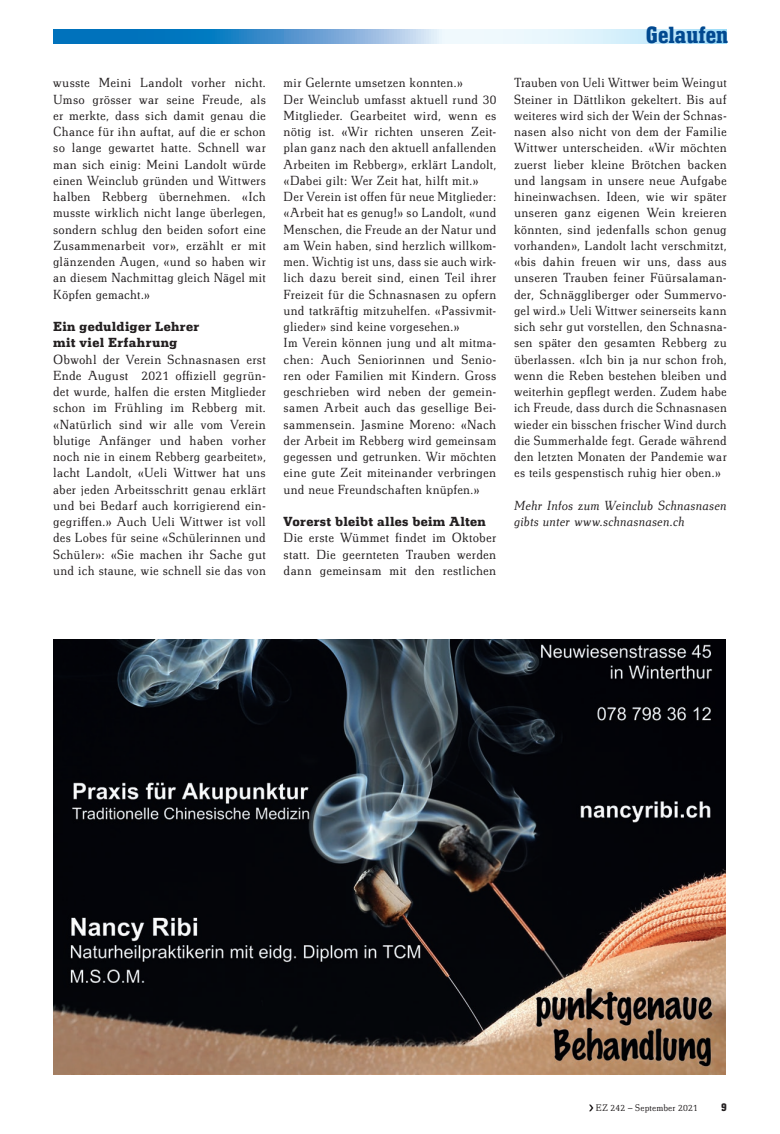
<style>
.page{position:relative;width:780px;height:1134px;background:#fff}
.page>*{position:absolute;margin:0;border:0;box-sizing:border-box;transform-origin:0 0}
.t1{font:700 24.38px "Technotyp Condensed";color:#014990}
.t2{font:300 13.75px/16.2px "Technotyp";letter-spacing:.02em;color:#231f20;text-align:justify}
.t3{font:700 13.75px/16.2px "Technotyp";letter-spacing:.025em;color:#231f20}
.t4{font:italic 300 13.75px/16.2px "Technotyp";letter-spacing:.01em;color:#231f20}
.t5{font:700 12.5px "Technotyp Condensed";color:#231f20}
.t6{font:300 10px "Technotyp";letter-spacing:.015em;color:#231f20}
</style>
<div class="page">
<svg style="left:53px;top:30px;width:673px;height:13px;background:#82bae0"></svg>
<svg style="left:589px;top:1104px;width:4px;height:7px"></svg>
<img style="left:53px;top:640px;width:672px;height:434px">
<p class="t2" style="left:53px;top:75px;width:214px">wusste Meini Landolt vorher nicht.<br>Umso grösser war seine Freude, als er merkte, dass sich damit genau die Chance für ihn auftat, auf die er schon so lange gewartet hatte. Schnell war man sich einig: Meini Landolt würde einen Weinclub gründen und Wittwers halben Rebberg übernehmen. «Ich musste wirklich nicht lange überlegen, sondern schlug den beiden sofort eine Zusammenarbeit vor», erzählt er mit glänzenden Augen, «und so haben wir an diesem Nachmittag gleich Nägel mit Köpfen gemacht.»</p>
<p class="t3" style="left:53px;top:318px;width:148px">Ein geduldiger Lehrer mit viel Erfahrung</p>
<p class="t2" style="left:53px;top:351px;width:214px">Obwohl der Verein Schnasnasen erst Ende August 2021 offiziell gegrün&shy;det wurde, halfen die ersten Mitglieder schon im Frühling im Rebberg mit. «Natürlich sind wir alle vom Verein blutige Anfänger und haben vorher noch nie in einem Rebberg gearbeitet», lacht Landolt, «Ueli Wittwer hat uns aber jeden Arbeitsschritt genau erklärt und bei Bedarf auch korrigierend ein&shy;gegriffen.» Auch Ueli Wittwer ist voll des Lobes für seine «Schülerinnen und Schüler»: «Sie machen ihr Sache gut und ich staune, wie schnell sie das von</p>
<p class="t2" style="left:283px;top:75px;width:214px;text-align:left">mir Gelernte umsetzen konnten.»<br>Der Weinclub umfasst aktuell rund 30<br>Mitglieder. Gearbeitet wird, wenn es nötig ist. «Wir richten unseren Zeit&shy;plan ganz nach den aktuell anfallenden Arbeiten im Rebberg», erklärt Landolt, «Dabei gilt: Wer Zeit hat, hilft mit.» Der Verein ist offen für neue Mitglieder: «Arbeit hat es genug!» so Landolt, «und Menschen, die Freude an der Natur und am Wein haben, sind herzlich willkom&shy;men. Wichtig ist uns, dass sie auch wirk&shy;lich dazu bereit sind, einen Teil ihrer Freizeit für die Schnasnasen zu opfern und tatkräftig mitzuhelfen. «Passivmit&shy;glieder» sind keine vorgesehen.»<br>Im Verein können jung und alt mitma&shy;chen: Auch Seniorinnen und Senio&shy;ren oder Familien mit Kindern. Gross geschrieben wird neben der gemein&shy;samen Arbeit auch das gesellige Bei&shy;sammensein. Jasmine Moreno: «Nach der Arbeit im Rebberg wird gemeinsam gegessen und getrunken. Wir möchten eine gute Zeit miteinander verbringen und neue Freundschaften knüpfen.»</p>
<p class="t3" style="left:283px;top:513px;width:204px">Vorerst bleibt alles beim Alten</p>
<p class="t2" style="left:283px;top:530px;width:214px">Die erste Wümmet findet im Oktober statt. Die geernteten Trauben werden dann gemeinsam mit den restlichen</p>
<h1 class="t1" style="left:646px;top:21px;width:84px">Gelaufen</h1>
<p class="t2" style="left:514px;top:75px;width:214px">Trauben von Ueli Wittwer beim Weingut Steiner in Dättlikon gekeltert. Bis auf weiteres wird sich der Wein der Schnas&shy;nasen also nicht von dem der Familie Wittwer unterscheiden. «Wir möchten zuerst lieber kleine Brötchen backen und langsam in unsere neue Aufgabe hineinwachsen. Ideen, wie wir später unseren ganz eigenen Wein kreieren könnten, sind jedenfalls schon genug vorhanden», Landolt lacht verschmitzt, «bis dahin freuen wir uns, dass aus unseren Trauben feiner Füürsalaman&shy;der, Schnäggliberger oder Summervo&shy;gel wird.» Ueli Wittwer seinerseits kann sich sehr gut vorstellen, den Schnasna&shy;sen später den gesamten Rebberg zu überlassen. «Ich bin ja nur schon froh, wenn die Reben bestehen bleiben und weiterhin gepflegt werden. Zudem habe ich Freude, dass durch die Schnasnasen wieder ein bisschen frischer Wind durch die Summerhalde fegt. Gerade während den letzten Monaten der Pandemie war es teils gespenstisch ruhig hier oben.»</p>
<p class="t4" style="left:514px;top:497px;width:214px">Mehr Infos zum Weinclub Schnasnasen gibts unter www.schnasnasen.ch</p>
<p class="t6" style="left:596px;top:1102px;width:103px">EZ 242 – September 2021</p>
<p class="t5" style="left:721px;top:1100px;width:7px">9</p>
</div>
